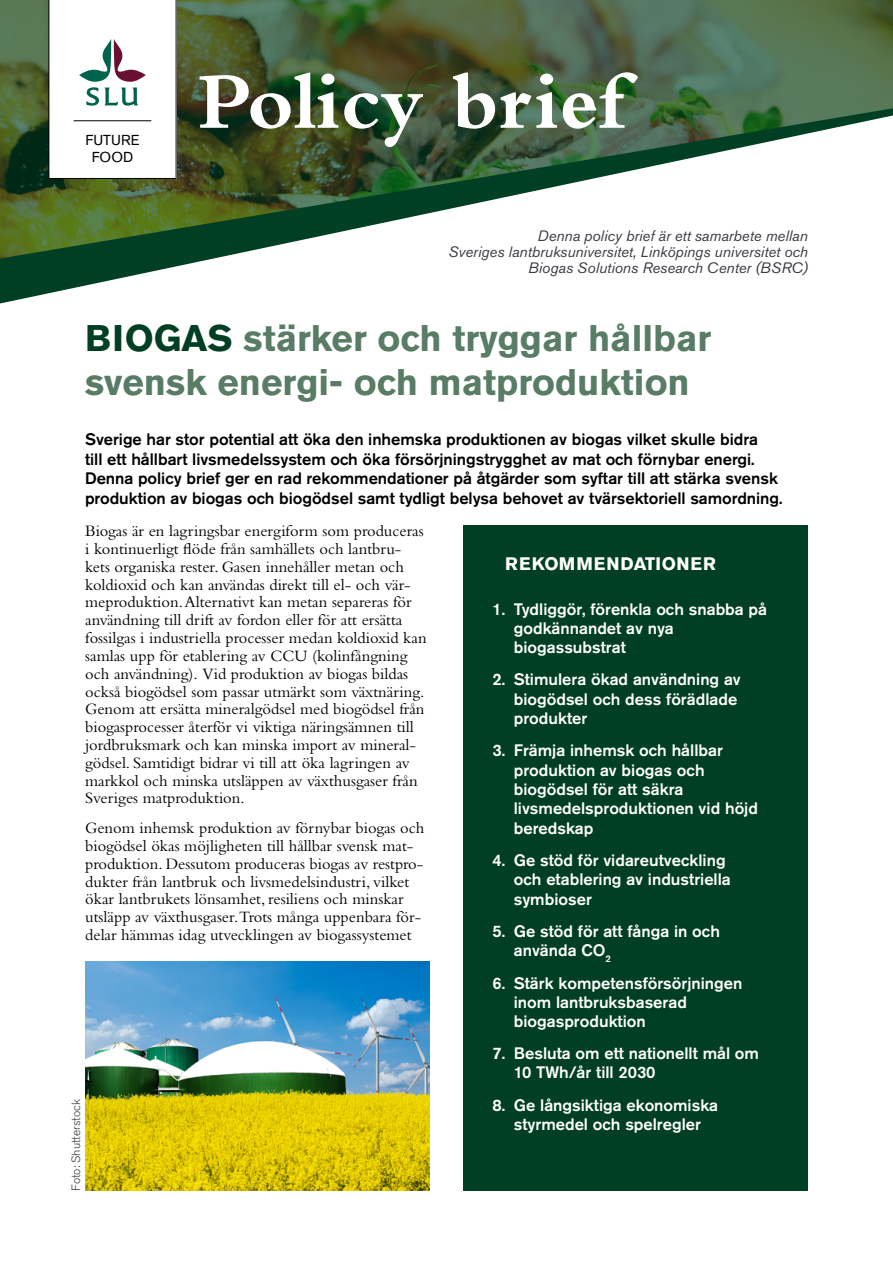
<style>
.page{position:relative;width:893px;height:1263px;background:#fff}
.page>*{position:absolute;margin:0;border:0;box-sizing:border-box;transform-origin:0 0}
.Huvudrubrik{font:700 82.5px "Bembo Std";color:#fff}
.Rubrik{font:700 36.75px/44.1px "Akzidenz Grotesk Std";color:#597c65}
.Huvudrubrik_-_rekommendationer{font:700 18px "Akzidenz Grotesk Std";letter-spacing:.055em;color:#fff}
.Brödtext{font:16.5px/17.9px "Bembo Std";color:#000}
.Underrubrik_lista_-_rekommendationer{font:500 16.5px/19.2px "Akzidenz Grotesk Std";color:#fff}
.PB_Ingress{font:500 16.5px/19.5px "Akzidenz Grotesk Std";color:#000}
.Brödtext-2{font:italic 15px/16.2px "Akzidenz Grotesk Std";color:#3b3c43;text-align:right}
.t1{font:14.4px/17px "Akzidenz Grotesk BQ";letter-spacing:.01em;color:#000;text-align:center}
.t2{font:300 12px "Akzidenz Grotesk Std";color:#3b3c43}
.s1{color:#003f23}
</style>
<div class="page">
<div style="left:463px;top:525px;width:345px;height:666px;background:#003f23"></div>
<svg style="left:0;top:0;width:893px;height:108px;background:#4c6341"></svg>
<svg style="left:49px;top:0;width:127px;height:108px"></svg>
<svg style="left:0;top:108px;width:893px;height:195px"></svg>
<img style="left:85px;top:961px;width:344px;height:230px">
<p class="t1" style="left:85px;top:132px;width:56px">FUTURE<br>FOOD</p>
<h1 class="Huvudrubrik" style="left:198px;top:56px;width:429px">Policy brief</h1>
<p class="Brödtext-2" style="left:449px;top:227px;width:361px">Denna policy brief är ett samarbete mellan<br>Sveriges lantbruksuniversitet, Linköpings universitet och<br>Biogas Solutions Research Center (BSRC)</p>
<h2 class="Rubrik" style="left:85px;top:316px;width:628px"><span class="s1">BIOGAS</span> stärker och tryggar hållbar svensk energi- och matproduktion</h2>
<p class="PB_Ingress" style="left:85px;top:429px;width:699px">Sverige har stor potential att öka den inhemska produktionen av biogas vilket skulle bidra<br>till ett hållbart livsmedelssystem och öka försörjningstrygghet av mat och förnybar energi.<br>Denna policy brief ger en rad rekommendationer på åtgärder som syftar till att stärka svensk produktion av biogas och biogödsel samt tydligt belysa behovet av tvärsektoriell samordning.</p>
<p class="Brödtext" style="left:85px;top:522px;width:343px">Biogas är en lagringsbar energiform som produceras i kontinuerligt flöde från samhällets och lantbru&shy;kets organiska rester. Gasen innehåller metan och koldioxid och kan användas direkt till el- och vär&shy;meproduktion. Alternativt kan metan separeras för användning till drift av fordon eller för att ersätta fossilgas i industriella processer medan koldioxid kan samlas upp för etablering av CCU (kolinfångning och användning). Vid produktion av biogas bildas också biogödsel som passar utmärkt som växtnäring.<br>Genom att ersätta mineralgödsel med biogödsel från biogasprocesser återför vi viktiga näringsämnen till jordbruksmark och kan minska import av mineral&shy;gödsel. Samtidigt bidrar vi till att öka lagringen av markkol och minska utsläppen av växthusgaser från Sveriges matproduktion.</p>
<p class="Brödtext" style="left:85px;top:819px;width:341px">Genom inhemsk produktion av förnybar biogas och biogödsel ökas möjligheten till hållbar svensk mat&shy;produktion. Dessutom produceras biogas av restpro&shy;dukter från lantbruk och livsmedelsindustri, vilket ökar lantbrukets lönsamhet, resiliens och minskar utsläpp av växthusgaser.Trots många uppenbara för&shy;delar hämmas idag utvecklingen av biogassystemet</p>
<p class="t2" style="left:69px;top:1191px;width:93px;rotate:-90deg">Foto: Shutterstock</p>
<h3 class="Huvudrubrik_-_rekommendationer" style="left:505px;top:553px;width:212px">REKOMMENDATIONER</h3>
<h4 class="Underrubrik_lista_-_rekommendationer" style="left:514px;top:599px;width:255px;text-indent:-21px">1. Tydliggör, förenkla och snabba på godkännandet av nya biogassubstrat</h4>
<h4 class="Underrubrik_lista_-_rekommendationer" style="left:514px;top:670px;width:229px;text-indent:-21px">2. Stimulera ökad användning av biogödsel och dess förädlade produkter</h4>
<h4 class="Underrubrik_lista_-_rekommendationer" style="left:514px;top:740px;width:246px;text-indent:-21px">3. Främja inhemsk och hållbar produktion av biogas och biogödsel för att säkra livsmedelsproduktionen vid höjd beredskap</h4>
<h4 class="Underrubrik_lista_-_rekommendationer" style="left:514px;top:850px;width:218px;text-indent:-21px">4. Ge stöd för vidareutveckling och etablering av industriella symbioser</h4>
<h4 class="Underrubrik_lista_-_rekommendationer" style="left:514px;top:921px;width:208px;text-indent:-21px">5. Ge stöd för att fånga in och använda CO<sub>2</sub></h4>
<h4 class="Underrubrik_lista_-_rekommendationer" style="left:514px;top:973px;width:230px;text-indent:-21px">6. Stärk kompetensförsörjningen inom lantbruksbaserad biogasproduktion</h4>
<h4 class="Underrubrik_lista_-_rekommendationer" style="left:514px;top:1044px;width:247px;text-indent:-21px">7. Besluta om ett nationellt mål om<br>10 TWh/år till 2030</h4>
<h4 class="Underrubrik_lista_-_rekommendationer" style="left:493px;top:1095px;width:227px;text-align:center">8. Ge långsiktiga ekonomiska styrmedel och spelregler</h4>
</div>
